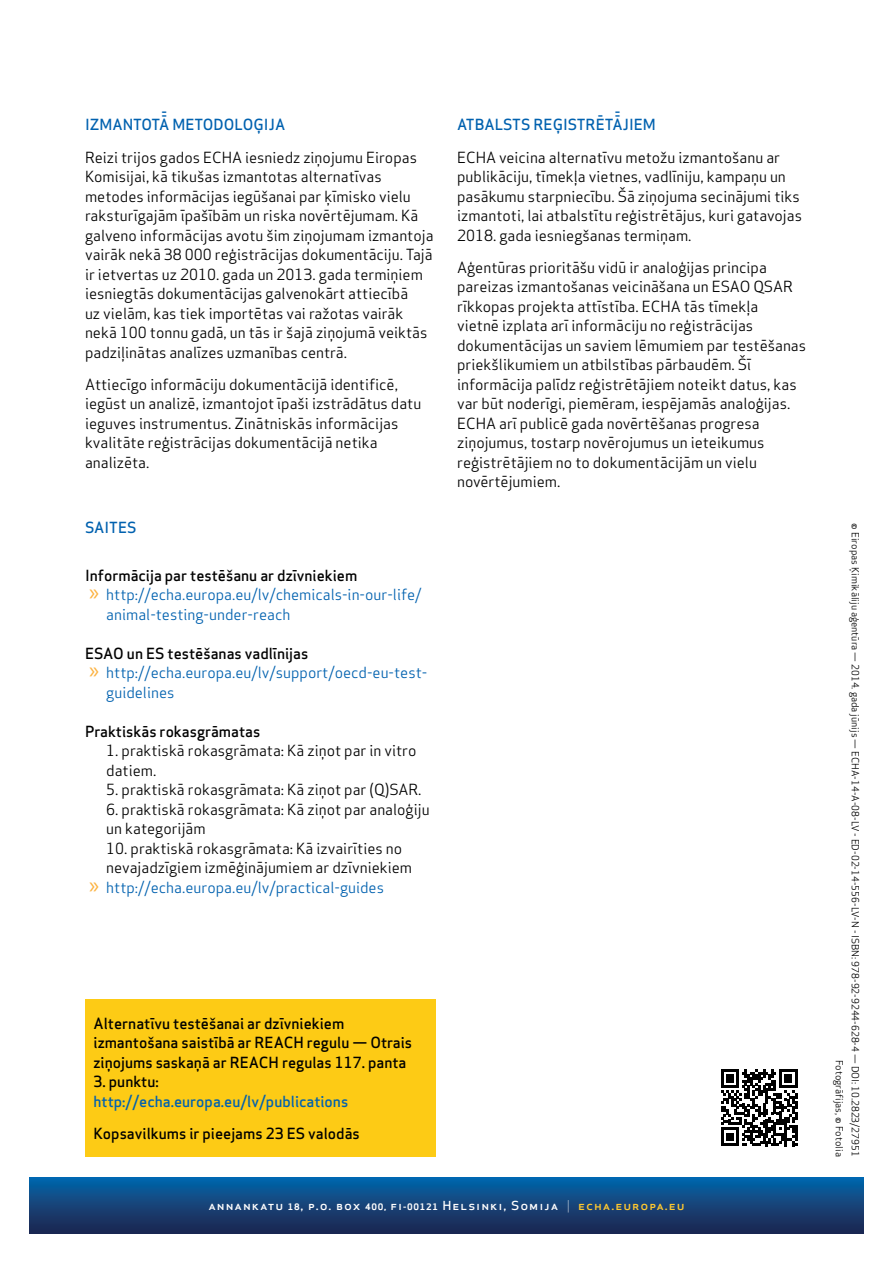
<style>
.page{position:relative;width:893px;height:1263px;background:#fff}
.page>*{position:absolute;margin:0;border:0;box-sizing:border-box;transform-origin:0 0}
.t1{font:15px/19.5px "Apex Sans";color:#000}
.t2{font:500 15px/19.5px "Apex Sans";color:#000}
.t3{font:15px "Apex Sans";color:#0061af}
.t4{font:500 15px "Apex Sans";color:#0061af}
.t5{font:500 12.15px "Apex Sans";letter-spacing:.075em;color:#fff;scale:1.08 1}
.t6{font:9.75px/15.9px "Apex Sans";color:#000;text-align:right}
.s1{font-family:"Myriad Pro";font-size:24px;color:#fcb240}
.s2{font-weight:700;font-size:8.7px}
.s3{font-weight:700;font-size:8.25px}
.s4{font-weight:300}
.s5{color:#ffc92f}
</style>
<div class="page">
<div style="left:30px;top:1178px;width:833px;height:55px;background:linear-gradient(to bottom,#0464a9,#21244c)"></div>
<div style="left:85px;top:999px;width:351px;height:158px;background:#fdcb15"></div>
<svg style="left:721px;top:1069px;width:76px;height:77px"></svg>
<p class="t4" style="left:85px;top:112px;width:129px">I zmantotā metodo</p>
<p class="t4" style="left:234px;top:112px;width:50px">loģija</p>
<p class="t1" style="left:85px;top:146px;width:350px">Reizi trijos gados ECHA iesniedz ziņojumu Eiropas Komisijai, kā tikušas izmantotas alternatīvas metodes informācijas iegūšanai par ķīmisko vielu raksturīgajām īpašībām un riska novērtējumam. Kā galveno informācijas avotu šim ziņojumam izmantoja vairāk nekā 38 000 reģistrācijas dokumentāciju. Tajā ir ietvertas uz 2010. gada un 2013. gada termiņiem iesniegtās dokumentācijas galvenokārt attiecībā<br>uz vielām, kas tiek importētas vai ražotas vairāk nekā 100 tonnu gadā, un tās ir šajā ziņojumā veiktās padziļinātas analīzes uzmanības centrā.</p>
<p class="t1" style="left:85px;top:373px;width:338px">Attiecīgo informāciju dokumentācijā identificē, iegūst un analizē, izmantojot īpaši izstrādātus datu ieguves instrumentus. Zinātniskās informācijas kvalitāte reģistrācijas dokumentācijā netika analizēta.</p>
<p class="t4" style="left:85px;top:514px;width:53px">Saites</p>
<p class="t2" style="left:85px;top:563px;width:274px">I nformācija par testēšanu ar dzīvniekiem</p>
<p class="t3" style="left:89px;top:582px;width:334px"><span class="s1">»</span> http://echa.europa.eu/lv/chemicals-in-our-life/</p>
<p class="t3" style="left:106px;top:602px;width:185px">animal-testing-under-reach</p>
<p class="t2" style="left:85px;top:641px;width:225px">ESAO un ES testēšanas vadlīnijas</p>
<p class="t3" style="left:89px;top:660px;width:340px"><span class="s1">»</span> http://echa.europa.eu/lv/support/oecd-eu-test-</p>
<p class="t3" style="left:106px;top:680px;width:70px">guidelines</p>
<p class="t2" style="left:85px;top:719px;width:177px">Praktiskās rokasgrāmatas</p>
<p class="t1" style="left:106px;top:739px;width:312px">1. praktiskā rokasgrāmata: Kā ziņot par in vitro datiem.</p>
<p class="t1" style="left:106px;top:778px;width:317px">5. praktiskā rokasgrāmata: Kā ziņot par (Q)SAR.</p>
<p class="t1" style="left:106px;top:798px;width:325px">6. praktiskā rokasgrāmata: Kā ziņot par analoģiju un kategorijām</p>
<p class="t1" style="left:106px;top:837px;width:297px">10. praktiskā rokasgrāmata: Kā izvairīties no</p>
<p class="t1" style="left:106px;top:856px;width:307px">nevajadzīgiem izmēģinājumiem ar dzīvniekiem</p>
<p class="t3" style="left:89px;top:875px;width:296px"><span class="s1">»</span> http://echa.europa.eu/lv/practical-guides</p>
<p class="t4" style="left:457px;top:112px;width:200px">Atbalsts reģistrētājiem</p>
<p class="t1" style="left:457px;top:146px;width:346px">ECHA veicina alternatīvu metožu izmantošanu ar publikāciju, tīmekļa vietnes, vadlīniju, kampaņu un pasākumu starpniecību. Šā ziņojuma secinājumi tiks izmantoti, lai atbalstītu reģistrētājus, kuri gatavojas 2018. gada iesniegšanas termiņam.</p>
<p class="t1" style="left:457px;top:256px;width:351px">Aģentūras prioritāšu vidū ir analoģijas principa pareizas izmantošanas veicināšana un ESAO QSAR rīkkopas projekta attīstība. ECHA tās tīmekļa<br>vietnē izplata arī informāciju no reģistrācijas dokumentācijas un saviem lēmumiem par testēšanas priekšlikumiem un atbilstības pārbaudēm. Šī informācija palīdz reģistrētājiem noteikt datus, kas var būt noderīgi, piemēram, iespējamās analoģijas.<br>ECHA arī publicē gada novērtēšanas progresa ziņojumus, tostarp novērojumus un ieteikumus reģistrētājiem no to dokumentācijām un vielu novērtējumiem.</p>
<p class="t2" style="left:94px;top:1011px;width:320px">Alternatīvu testēšanai ar dzīvniekiem izmantošana saistībā ar REACH regulu — Otrais ziņojums saskaņā ar REACH regulas 117. panta</p>
<p class="t2" style="left:94px;top:1070px;width:67px">3. punktu:</p>
<p class="t4" style="left:94px;top:1088px;width:256px">http://echa.europa.eu/lv/publications</p>
<p class="t2" style="left:94px;top:1121px;width:268px">Kopsavilkums ir pieejams 23 ES valodās</p>
<p class="t5" style="left:208px;top:1195px;width:442px">annankatu <span class="s2">18</span>, p.o. box <span class="s2">400,</span> fi<span class="s3">-</span><span class="s2">00121</span> Helsinki, Somija <span class="s4">|</span> <span class="s5">echa.europa.eu</span></p>
<p class="t6" style="left:864px;top:523px;width:635px;rotate:90deg">© Eiropas Ķimikāliju aģentūra — 2014. gada jūnijs — ECHA-14-A-08-LV - ED-02-14-556-LV-N - ISBN: 978-92-9244-628-4 — DOI: 10.2823/27951<br>Fotogrāfijas, © Fotolia</p>
</div>
